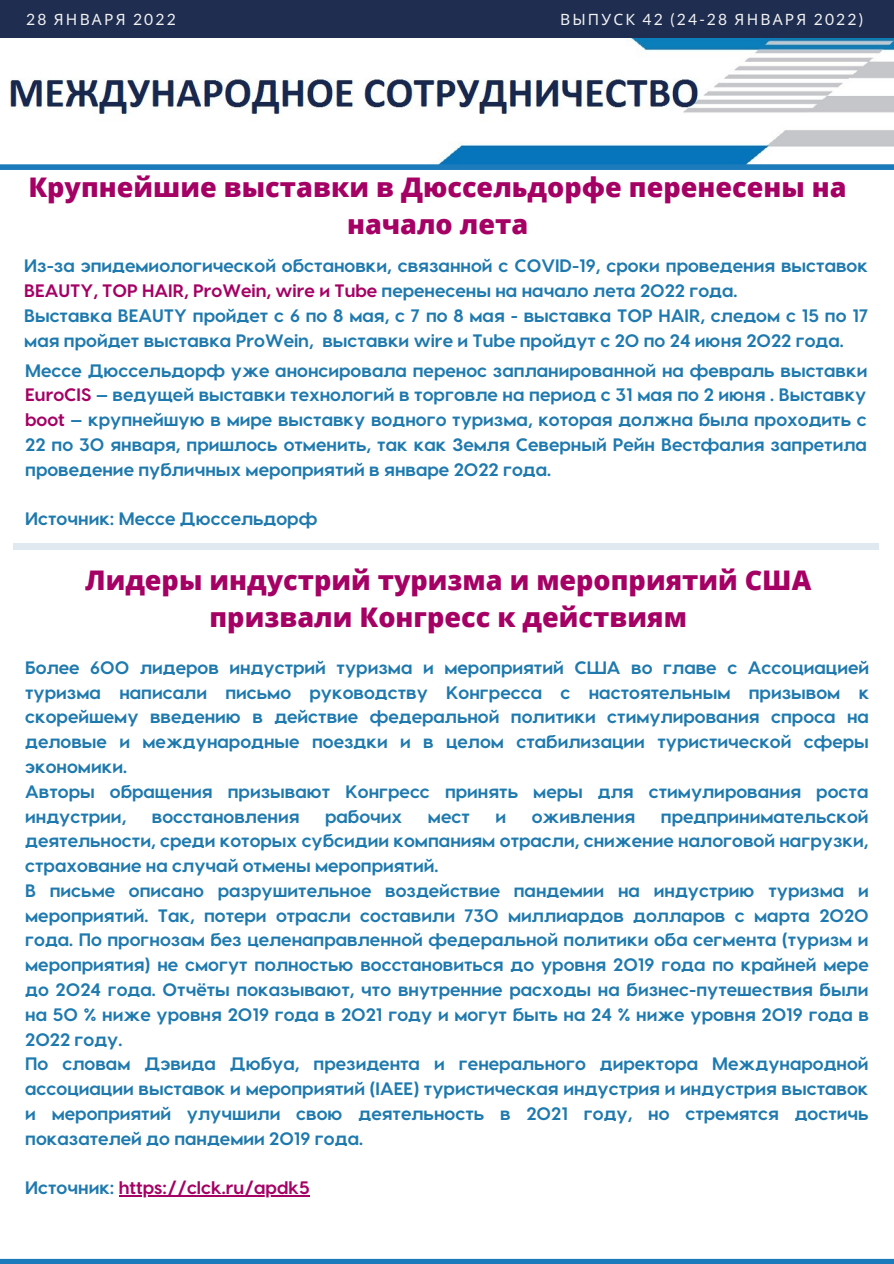
<style>
.page{position:relative;width:894px;height:1264px;background:#fff}
.page>*{position:absolute;margin:0;border:0;box-sizing:border-box;transform-origin:0 0}
.t1{font:800 27px/37.2px "Open Sans";color:#a50064;text-align:center}
.t2{font:700 18px/24.8px "Visby CF";color:#1e79ae;text-align:justify}
.t3{font:700 18px "Visby CF";color:#a50064}
.t4{font:15.6px "Lato";letter-spacing:.14em;color:#f2f2f2}
.s1{font-family:"Noto Sans"}
.s2{color:#a50064}
.s3{color:#1e79ae}
</style>
<div class="page">
<img style="left:10px;top:38px;width:883px;height:126px">
<div style="left:0;top:0;width:893px;height:38px;background:#1e2d50"></div>
<div style="left:0;top:164px;width:893px;height:6px;background:#1b7bbb"></div>
<div style="left:0;top:1258px;width:893px;height:5px;background:#1b7bbb"></div>
<div style="left:14px;top:543px;width:864px;height:7px;background:#e0e8f0"></div>
<hr style="left:119px;top:1195px;width:190px;height:1px;background:#a50064">
<p class="t4" style="left:26px;top:10px;width:151px">28 <span class="s1">ЯНВАРЯ</span> 2022</p>
<p class="t4" style="left:560px;top:10px;width:305px"><span class="s1">ВЫПУСК</span> 42 (24-28 <span class="s1">ЯНВАРЯ</span> 2022)</p>
<p class="t1" style="left:28px;top:167px;width:819px">Крупнейшие выставки в Дюссельдорфе перенесены на начало лета</p>
<p class="t2" style="left:24px;top:252px;width:845px">Из-за эпидемиологической обстановки, связанной с COVID-19, сроки проведения выставок<br><span class="s2">BEAUTY, TOP HAIR, ProWein, wire и Tube</span> перенесены на начало лета 2022 года.</p>
<p class="t2" style="left:24px;top:302px;width:845px">Выставка BEAUTY пройдет с 6 по 8 мая, с 7 по 8 мая - выставка TOP HAIR, следом с 15 по 17 мая пройдет выставка ProWein, выставки wire и Tube пройдут с 20 по 24 июня 2022 года.</p>
<p class="t2" style="left:25px;top:357px;width:843px">Мессе Дюссельдорф уже анонсировала перенос запланированной на февраль выставки <span class="s2">EuroCIS</span> — ведущей выставки технологий в торговле на период с 31 мая по 2 июня . Выставку <span class="s2">boot</span> — крупнейшую в мире выставку водного туризма, которая должна была проходить с 22 по 30 января, пришлось отменить, так как Земля Северный Рейн Вестфалия запретила проведение публичных мероприятий в январе 2022 года.</p>
<p class="t2" style="left:25px;top:505px;width:293px">Источник: Мессе Дюссельдорф</p>
<p class="t1" style="left:85px;top:561px;width:727px">Лидеры индустрий туризма и мероприятий США призвали Конгресс к действиям</p>
<p class="t2" style="left:25px;top:654px;width:845px">Более 600 лидеров индустрий туризма и мероприятий США во главе с Ассоциацией туризма написали письмо руководству Конгресса с настоятельным призывом к скорейшему введению в действие федеральной политики стимулирования спроса на деловые и международные поездки и в целом стабилизации туристической сферы экономики.</p>
<p class="t2" style="left:25px;top:778px;width:844px">Авторы обращения призывают Конгресс принять меры для стимулирования роста индустрии,</p>
<p class="t2" style="left:25px;top:802px;width:844px;text-indent:635px">предпринимательской деятельности, среди которых субсидии компаниям отрасли, снижение налоговой нагрузки, страхование на случай отмены мероприятий.</p>
<p class="t2" style="left:25px;top:877px;width:845px">В письме описано разрушительное воздействие пандемии на индустрию туризма и мероприятий. Так, потери отрасли составили 730 миллиардов долларов с марта 2020 года. По прогнозам без целенаправленной федеральной политики оба сегмента (туризм и мероприятия) не смогут полностью восстановиться до уровня 2019 года по крайней мере до 2024 года. Отчёты показывают, что внутренние расходы на бизнес-путешествия были на 50 % ниже уровня 2019 года в 2021 году и могут быть на 24 % ниже уровня 2019 года в 2022 году.</p>
<p class="t2" style="left:25px;top:1050px;width:844px">По словам Дэвида Дюбуа, президента и генерального директора Международной ассоциации выставок и мероприятий (IAEE) туристическая индустрия и индустрия выставок и мероприятий улучшили свою деятельность в 2021 году, но стремятся достичь показателей до пандемии 2019 года.</p>
<p class="t3" style="left:25px;top:1176px;width:286px"><span class="s3">Источник:</span> https://clck.ru/apdk5</p>
<p class="t2" style="left:152px;top:802px;width:149px">восстановления</p>
<p class="t2" style="left:325px;top:802px;width:79px">рабочих</p>
<p class="t2" style="left:428px;top:802px;width:43px">мест</p>
<p class="t2" style="left:495px;top:802px;width:12px">и</p>
<p class="t2" style="left:531px;top:802px;width:105px">оживления</p>
</div>
